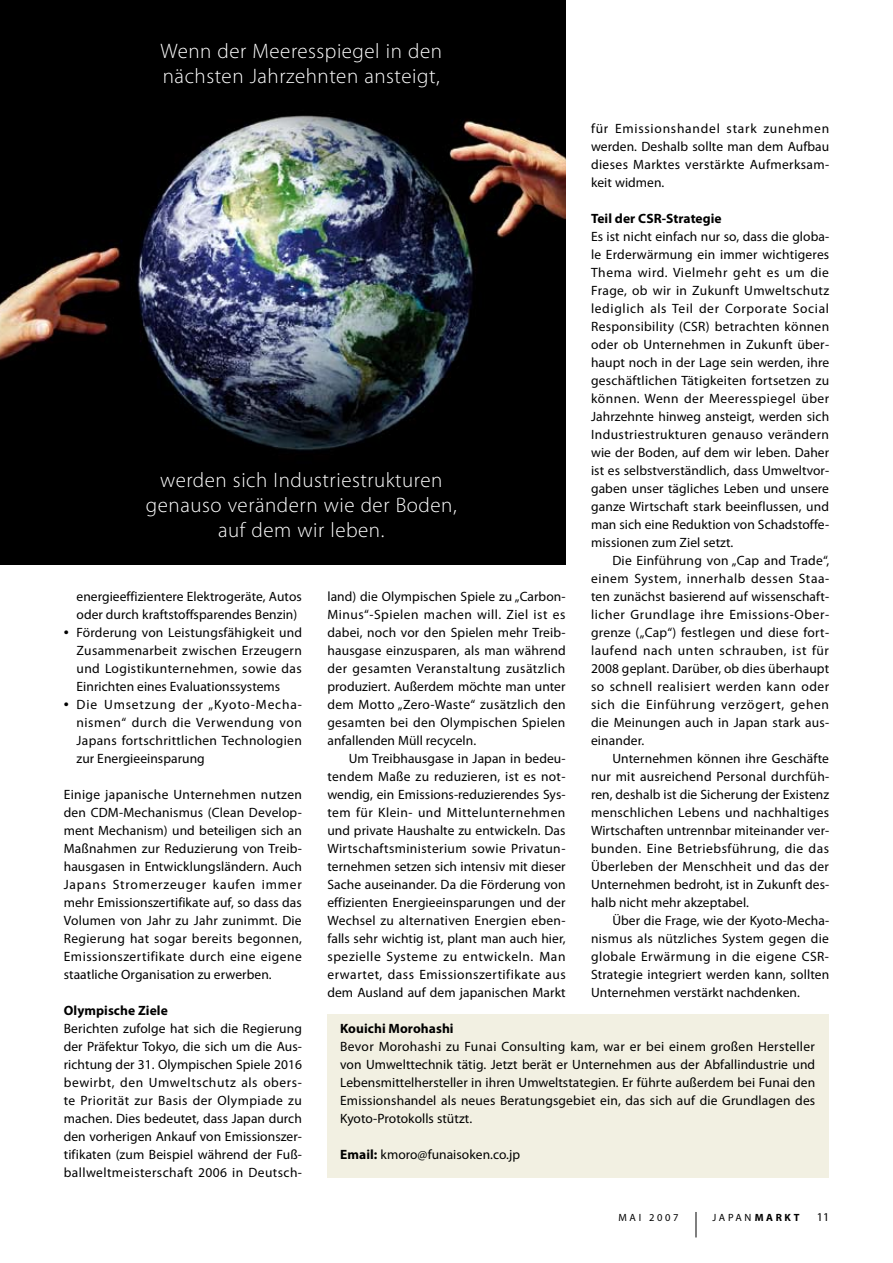
<style>
.page{position:relative;width:893px;height:1263px;background:#fff}
.page>*{position:absolute;margin:0;border:0;box-sizing:border-box;transform-origin:0 0}
.t1{font:300 21px/25.2px "Myriad Pro";letter-spacing:.025em;color:#fff}
.t2{font:13.5px/18px "Myriad Pro";letter-spacing:.005em;color:#000;text-align:justify}
.t3{font:700 13.5px "Myriad Pro";letter-spacing:.005em;color:#000}
.t4{font:12px "Myriad Pro";color:#000}
.t5{font:10.5px "Myriad Pro";letter-spacing:.25em;color:#000}
.s1{font-size:18px}
.s2{font-weight:700}
</style>
<div class="page">
<svg style="left:696px;top:1212px;width:1px;height:25px"></svg>
<img style="left:0;top:0;width:566px;height:565px">
<div style="left:327px;top:1015px;width:502px;height:163px;background:#f2f0e2"></div>
<h1 class="t1" style="left:161px;top:38px;width:283px">Wenn der Meeresspiegel in den nächsten Jahrzehnten ansteigt,</h1>
<p class="t2" style="left:591px;top:119px;width:240px">für Emissionshandel stark zunehmen werden. Deshalb sollte man dem Aufbau dieses Marktes verstärkte Aufmerksam&shy;keit widmen.</p>
<p class="t3" style="left:591px;top:209px;width:132px">Teil der CSR-Strategie</p>
<p class="t2" style="left:591px;top:227px;width:240px">Es ist nicht einfach nur so, dass die globa&shy;le Erderwärmung ein immer wichtigeres Thema wird. Vielmehr geht es um die Frage, ob wir in Zukunft Umweltschutz lediglich als Teil der Corporate Social Responsibility (CSR) betrachten können oder ob Unternehmen in Zukunft über&shy;haupt noch in der Lage sein werden, ihre geschäftlichen Tätigkeiten fortsetzen zu können. Wenn der Meeresspiegel über Jahrzehnte hinweg ansteigt, werden sich I ndustriestrukturen genauso verändern wie der Boden, auf dem wir leben. Daher ist es selbstverständlich, dass Umweltvor&shy;gaben unser tägliches Leben und unsere ganze Wirtschaft stark beeinflussen, und man sich eine Reduktion von Schadstoffe&shy;missionen zum Ziel setzt.</p>
<p class="t2" style="left:591px;top:551px;width:240px;text-indent:21px">Die Einführung von „Cap and Trade“, einem System, innerhalb dessen Staa&shy;ten zunächst basierend auf wissenschaft&shy;licher Grundlage ihre Emissions-Ober&shy;grenze („Cap“) festlegen und diese fort&shy;laufend nach unten schrauben, ist für 2008 geplant. Darüber, ob dies überhaupt so schnell realisiert werden kann oder sich die Einführung verzögert, gehen die Meinungen auch in Japan stark aus&shy;einander.</p>
<p class="t2" style="left:591px;top:749px;width:240px;text-indent:21px">Unternehmen können ihre Geschäfte nur mit ausreichend Personal durchfüh&shy;ren, deshalb ist die Sicherung der Existenz menschlichen Lebens und nachhaltiges Wirtschaften untrennbar miteinander ver&shy;bunden. Eine Betriebsführung, die das Überleben der Menschheit und das der Unternehmen bedroht, ist in Zukunft des&shy;halb nicht mehr akzeptabel.</p>
<p class="t2" style="left:591px;top:911px;width:240px;text-indent:21px">Über die Frage, wie der Kyoto-Mecha&shy;nismus als nützliches System gegen die globale Erwärmung in die eigene CSR-Strategie integriert werden kann, sollten Unternehmen verstärkt nachdenken.</p>
<h1 class="t1" style="left:146px;top:467px;width:312px;text-align:center">werden sich Industriestrukturen genauso verändern wie der Boden, auf dem wir leben.</h1>
<p class="t2" style="left:77px;top:587px;width:227px">energieeffizientere Elektrogeräte, Autos oder durch kraftstoffsparendes Benzin)</p>
<p class="t2" style="left:77px;top:623px;width:227px;text-indent:-13px"><span class="s1">•</span> Förderung von Leistungsfähigkeit und Zusammenarbeit zwischen Erzeugern und Logistikunternehmen, sowie das Einrichten eines Evaluationssystems</p>
<p class="t2" style="left:77px;top:695px;width:227px;text-indent:-13px"><span class="s1">•</span> Die Umsetzung der „Kyoto-Mecha&shy;nismen“ durch die Verwendung von Japans fortschrittlichen Technologien zur Energieeinsparung</p>
<p class="t2" style="left:64px;top:785px;width:240px">Einige japanische Unternehmen nutzen den CDM-Mechanismus (Clean Develop&shy;ment Mechanism) und beteiligen sich an Maßnahmen zur Reduzierung von Treib&shy;hausgasen in Entwicklungsländern. Auch Japans Stromerzeuger kaufen immer mehr Emissionszertifikate auf, so dass das Volumen von Jahr zu Jahr zunimmt. Die Regierung hat sogar bereits begonnen, Emissionszertifikate durch eine eigene staatliche Organisation zu erwerben.</p>
<p class="t3" style="left:64px;top:1001px;width:106px">Olympische Ziele</p>
<p class="t2" style="left:64px;top:1019px;width:240px">Berichten zufolge hat sich die Regierung der Präfektur Tokyo, die sich um die Aus&shy;richtung der 31. Olympischen Spiele 2016 bewirbt, den Umweltschutz als obers&shy;te Priorität zur Basis der Olympiade zu machen. Dies bedeutet, dass Japan durch den vorherigen Ankauf von Emissionszer&shy;tifikaten (zum Beispiel während der Fuß&shy;ballweltmeisterschaft 2006 in Deutsch-</p>
<p class="t2" style="left:327px;top:587px;width:240px">land) die Olympischen Spiele zu „Carbon-Minus“-Spielen machen will. Ziel ist es dabei, noch vor den Spielen mehr Treib&shy;hausgase einzusparen, als man während der gesamten Veranstaltung zusätzlich produziert. Außerdem möchte man unter dem Motto „Zero-Waste“ zusätzlich den gesamten bei den Olympischen Spielen anfallenden Müll recyceln.</p>
<p class="t2" style="left:327px;top:749px;width:240px;text-indent:21px">Um Treibhausgase in Japan in bedeu&shy;tendem Maße zu reduzieren, ist es not&shy;wendig, ein Emissions-reduzierendes Sys&shy;tem für Klein- und Mittelunternehmen und private Haushalte zu entwickeln. Das Wirtschaftsministerium sowie Privatun&shy;ternehmen setzen sich intensiv mit dieser Sache auseinander. Da die Förderung von effizienten Energieeinsparungen und der Wechsel zu alternativen Energien eben&shy;falls sehr wichtig ist, plant man auch hier, spezielle Systeme zu entwickeln. Man erwartet, dass Emissionszertifikate aus dem Ausland auf dem japanischen Markt</p>
<p class="t3" style="left:340px;top:1019px;width:115px">Kouichi Morohashi</p>
<p class="t2" style="left:340px;top:1037px;width:477px">Bevor Morohashi zu Funai Consulting kam, war er bei einem großen Hersteller von Umwelttechnik tätig. Jetzt berät er Unternehmen aus der Abfallindustrie und Lebensmittelhersteller in ihren Umweltstategien. Er führte außerdem bei Funai den Emissionshandel als neues Beratungsgebiet ein, das sich auf die Grundlagen des Kyoto-Protokolls stützt.</p>
<p class="t2" style="left:340px;top:1145px;width:181px"><span class="s2">Email:</span> kmoro@funaisoken.co.jp</p>
<p class="t5" style="left:618px;top:1210px;width:62px">mai 2007</p>
<p class="t5" style="left:712px;top:1210px;width:88px">JAPAN<span class="s2">MARKT</span></p>
<p class="t4" style="left:817px;top:1209px;width:14px">11</p>
</div>
